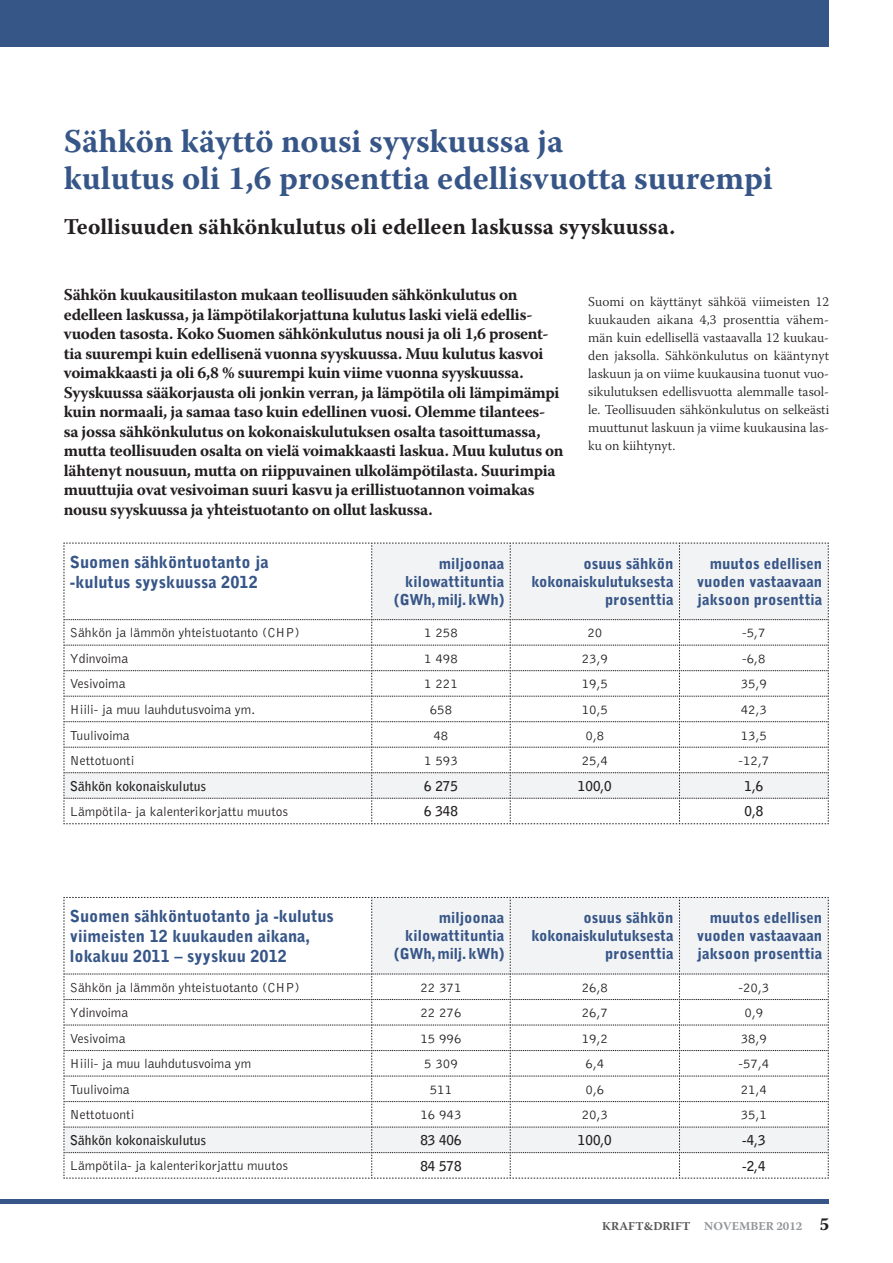
<style>
.page{position:relative;width:893px;height:1263px;background:#fff}
.page>*{position:absolute;margin:0;border:0;box-sizing:border-box;transform-origin:0 0}
.Otsikko{font:700 33px "Warnock Pro";color:#375688}
.Leipäteksti_alku{font:700 22.5px "Warnock Pro";color:#231f20}
.Ingressi{font:700 16.5px/19.5px "Warnock Pro";letter-spacing:-.02em;color:#231f20}
.t1{font:900 16.5px "Bell Gothic";color:#375688}
.t2{font:900 15px/18px "Bell Gothic";color:#375688;text-align:right}
.Leipäteksti{font:300 13.5px "Bell Gothic";color:#231f20}
.Leipäteksti_alku-2{font:300 13.5px/18px "Warnock Pro";color:#231f20;text-align:justify}
.t3{font:700 13.5px "Bell Gothic";color:#231f20}
.Leipäteksti-2{font:300 13.5px "Bell Gothic";letter-spacing:-.02em;color:#231f20}
.t4{font:700 12px "Warnock Pro";letter-spacing:.005em;color:#939598}
.s1{color:#57585a}
.s2{font-size:18px;color:#231f20}
</style>
<div class="page">
<div style="left:0;top:0;width:829px;height:47px;background:#375688"></div>
<hr style="left:0;top:1199px;width:829px;height:4px;background:#375688">
<svg style="left:64px;top:543px;width:765px;height:281px"></svg>
<svg style="left:64px;top:897px;width:765px;height:282px"></svg>
<p class="Otsikko" style="left:64px;top:121px;width:501px">Sähkön käyttö nousi syyskuussa ja</p>
<p class="Otsikko" style="left:64px;top:159px;width:711px">kulutus oli 1,6 prosenttia edellisvuotta suurempi</p>
<p class="Leipäteksti_alku" style="left:64px;top:213px;width:613px">Teollisuuden sähkönkulutus oli edelleen laskussa syyskuussa.</p>
<p class="Ingressi" style="left:64px;top:285px;width:501px">Sähkön kuukausitilaston mukaan teollisuuden sähkönkulutus on edelleen laskussa, ja lämpötilakorjattuna kulutus laski vielä edellis&shy;vuoden tasosta. Koko Suomen sähkönkulutus nousi ja oli 1,6 prosent&shy;tia suurempi kuin edellisenä vuonna syyskuussa. Muu kulutus kasvoi voimakkaasti ja oli 6,8 % suurempi kuin viime vuonna syyskuussa.<br>Syyskuussa sääkorjausta oli jonkin verran, ja lämpötila oli lämpimämpi kuin normaali, ja samaa taso kuin edellinen vuosi. Olemme tilantees&shy;sa jossa sähkönkulutus on kokonaiskulutuksen osalta tasoittumassa, mutta teollisuuden osalta on vielä voimakkaasti laskua. Muu kulutus on lähtenyt nousuun, mutta on riippuvainen ulkolämpötilasta. Suurimpia muuttujia ovat vesivoiman suuri kasvu ja erillistuotannon voimakas nousu syyskuussa ja yhteistuotanto on ollut laskussa.</p>
<p class="Leipäteksti_alku-2" style="left:588px;top:292px;width:242px">Suomi on käyttänyt sähköä viimeisten 12 kuukauden aikana 4,3 prosenttia vähem&shy;män kuin edellisellä vastaavalla 12 kuukau&shy;den jaksolla. Sähkönkulutus on kääntynyt laskuun ja on viime kuukausina tuonut vuo&shy;sikulutuksen edellisvuotta alemmalle tasol&shy;le. Teollisuuden sähkönkulutus on selkeästi muuttunut laskuun ja viime kuukausina las&shy;ku on kiihtynyt.</p>
<p class="t1" style="left:70px;top:552px;width:200px">Suomen sähköntuotanto ja</p>
<p class="t1" style="left:70px;top:572px;width:189px">-kulutus syyskuussa 2012</p>
<p class="t2" style="left:394px;top:555px;width:111px">miljoonaa kilowattituntia (GWh, milj. kWh)</p>
<p class="t2" style="left:532px;top:555px;width:143px">osuus sähkön kokonaiskulutuksesta prosenttia</p>
<p class="t2" style="left:697px;top:555px;width:127px;text-align:justify;text-indent:13px">muutos edellisen vuoden vastaavaan jaksoon prosenttia</p>
<p class="Leipäteksti" style="left:70px;top:626px;width:231px">Sähkön ja lämmön yhteistuotanto (CHP)</p>
<p class="Leipäteksti" style="left:424px;top:626px;width:35px">1 258</p>
<p class="Leipäteksti" style="left:587px;top:626px;width:17px">20</p>
<p class="Leipäteksti" style="left:742px;top:626px;width:25px">-5,7</p>
<p class="Leipäteksti-2" style="left:70px;top:651px;width:60px">Ydinvoima</p>
<p class="Leipäteksti" style="left:424px;top:651px;width:35px">1 498</p>
<p class="Leipäteksti" style="left:582px;top:651px;width:28px">23,9</p>
<p class="Leipäteksti" style="left:742px;top:651px;width:25px">-6,8</p>
<p class="Leipäteksti-2" style="left:70px;top:677px;width:57px">Vesivoima</p>
<p class="Leipäteksti" style="left:424px;top:677px;width:35px">1 221</p>
<p class="Leipäteksti" style="left:582px;top:677px;width:28px">19,5</p>
<p class="Leipäteksti" style="left:741px;top:677px;width:28px">35,9</p>
<p class="Leipäteksti" style="left:70px;top:702px;width:187px">Hiili- ja muu lauhdutusvoima ym.</p>
<p class="Leipäteksti" style="left:430px;top:702px;width:24px">658</p>
<p class="Leipäteksti" style="left:582px;top:702px;width:28px">10,5</p>
<p class="Leipäteksti" style="left:741px;top:702px;width:28px">42,3</p>
<p class="Leipäteksti-2" style="left:70px;top:728px;width:61px">Tuulivoima</p>
<p class="Leipäteksti" style="left:433px;top:728px;width:17px">48</p>
<p class="Leipäteksti" style="left:585px;top:728px;width:20px">0,8</p>
<p class="Leipäteksti" style="left:741px;top:728px;width:28px">13,5</p>
<p class="Leipäteksti" style="left:70px;top:753px;width:66px">Nettotuonti</p>
<p class="Leipäteksti" style="left:424px;top:753px;width:35px">1 593</p>
<p class="Leipäteksti" style="left:582px;top:753px;width:28px">25,4</p>
<p class="Leipäteksti" style="left:738px;top:753px;width:32px">-12,7</p>
<p class="t3" style="left:70px;top:778px;width:137px">Sähkön kokonaiskulutus</p>
<p class="t3" style="left:424px;top:778px;width:35px">6 275</p>
<p class="t3" style="left:578px;top:778px;width:35px">100,0</p>
<p class="t3" style="left:744px;top:778px;width:20px">1,6</p>
<p class="Leipäteksti" style="left:70px;top:804px;width:219px">Lämpötila- ja kalenterikorjattu muutos</p>
<p class="t3" style="left:424px;top:803px;width:35px">6 348</p>
<p class="t3" style="left:744px;top:803px;width:20px">0,8</p>
<p class="t1" style="left:70px;top:906px;width:265px">Suomen sähköntuotanto ja -kulutus</p>
<p class="t1" style="left:70px;top:926px;width:242px">viimeisten 12 kuukauden aikana,</p>
<p class="t1" style="left:70px;top:946px;width:219px">lokakuu 2011 – syyskuu 2012</p>
<p class="t2" style="left:394px;top:909px;width:111px">miljoonaa kilowattituntia (GWh, milj. kWh)</p>
<p class="t2" style="left:532px;top:909px;width:143px">osuus sähkön kokonaiskulutuksesta prosenttia</p>
<p class="t2" style="left:697px;top:909px;width:127px;text-align:justify;text-indent:13px">muutos edellisen vuoden vastaavaan jaksoon prosenttia</p>
<p class="Leipäteksti" style="left:70px;top:980px;width:231px">Sähkön ja lämmön yhteistuotanto (CHP)</p>
<p class="Leipäteksti" style="left:420px;top:980px;width:43px">22 371</p>
<p class="Leipäteksti" style="left:582px;top:980px;width:28px">26,8</p>
<p class="Leipäteksti" style="left:738px;top:980px;width:32px">-20,3</p>
<p class="Leipäteksti-2" style="left:70px;top:1006px;width:60px">Ydinvoima</p>
<p class="Leipäteksti" style="left:420px;top:1006px;width:43px">22 276</p>
<p class="Leipäteksti" style="left:582px;top:1006px;width:28px">26,7</p>
<p class="Leipäteksti" style="left:744px;top:1006px;width:20px">0,9</p>
<p class="Leipäteksti-2" style="left:70px;top:1031px;width:57px">Vesivoima</p>
<p class="Leipäteksti" style="left:420px;top:1031px;width:43px">15 996</p>
<p class="Leipäteksti" style="left:582px;top:1031px;width:28px">19,2</p>
<p class="Leipäteksti" style="left:741px;top:1031px;width:28px">38,9</p>
<p class="Leipäteksti" style="left:70px;top:1057px;width:183px">Hiili- ja muu lauhdutusvoima ym</p>
<p class="Leipäteksti" style="left:424px;top:1057px;width:35px">5 309</p>
<p class="Leipäteksti" style="left:585px;top:1057px;width:20px">6,4</p>
<p class="Leipäteksti" style="left:738px;top:1057px;width:32px">-57,4</p>
<p class="Leipäteksti-2" style="left:70px;top:1082px;width:61px">Tuulivoima</p>
<p class="Leipäteksti" style="left:430px;top:1082px;width:24px">511</p>
<p class="Leipäteksti" style="left:585px;top:1082px;width:20px">0,6</p>
<p class="Leipäteksti" style="left:741px;top:1082px;width:28px">21,4</p>
<p class="Leipäteksti" style="left:70px;top:1108px;width:66px">Nettotuonti</p>
<p class="Leipäteksti" style="left:420px;top:1108px;width:43px">16 943</p>
<p class="Leipäteksti" style="left:582px;top:1108px;width:28px">20,3</p>
<p class="Leipäteksti" style="left:741px;top:1108px;width:28px">35,1</p>
<p class="t3" style="left:70px;top:1132px;width:137px">Sähkön kokonaiskulutus</p>
<p class="t3" style="left:420px;top:1132px;width:43px">83 406</p>
<p class="t3" style="left:578px;top:1132px;width:35px">100,0</p>
<p class="t3" style="left:742px;top:1132px;width:25px">-4,3</p>
<p class="Leipäteksti" style="left:70px;top:1159px;width:219px">Lämpötila- ja kalenterikorjattu muutos</p>
<p class="t3" style="left:420px;top:1158px;width:43px">84 578</p>
<p class="t3" style="left:742px;top:1158px;width:25px">-2,4</p>
<p class="t4" style="left:602px;top:1219px;width:228px"><span class="s1">KRAFT&amp;DRIFT</span> NOVEMBER 2012 <span class="s2">5</span></p>
</div>
